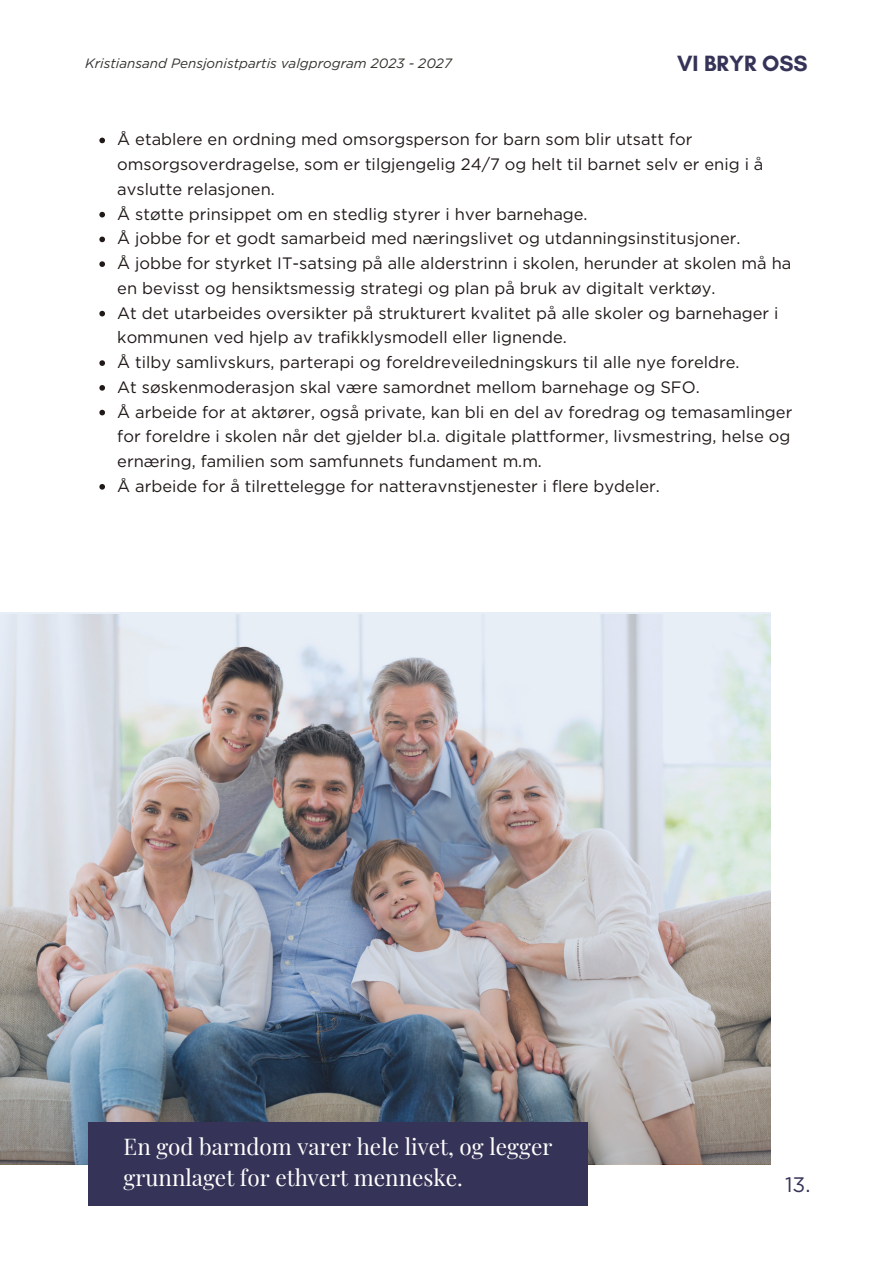
<style>
.page{position:relative;width:893px;height:1264px;background:#fff}
.page>*{position:absolute;margin:0;border:0;box-sizing:border-box;transform-origin:0 0}
.t1{font:22.5px/31.5px "Playfair Display";color:#fff}
.t2{font:700 22.5px "Glacial Indifference";color:#353458}
.t3{font:21px "Gotham";color:#353458}
.t4{font:16.5px/24.8px "Gotham";color:#201917}
.t5{font:italic 13.5px "Gotham";color:#30322c}
</style>
<div class="page">
<svg style="left:99px;top:138px;width:6px;height:5px"></svg>
<svg style="left:99px;top:212px;width:6px;height:5px"></svg>
<svg style="left:99px;top:236px;width:6px;height:6px"></svg>
<svg style="left:99px;top:261px;width:6px;height:6px"></svg>
<svg style="left:99px;top:311px;width:6px;height:5px"></svg>
<svg style="left:99px;top:360px;width:6px;height:6px"></svg>
<svg style="left:99px;top:385px;width:6px;height:5px"></svg>
<svg style="left:99px;top:410px;width:6px;height:5px"></svg>
<svg style="left:99px;top:484px;width:6px;height:5px"></svg>
<img style="left:0;top:613px;width:770px;height:550px">
<div style="left:88px;top:1122px;width:499px;height:83px;background:#353458"></div>
<p class="t5" style="left:85px;top:55px;width:368px">Kristiansand Pensjonistpartis valgprogram 2023 - 2027</p>
<p class="t2" style="left:677px;top:50px;width:132px">VI BRYR OSS</p>
<p class="t4" style="left:117px;top:127px;width:647px">Å etablere en ordning med omsorgsperson for barn som blir utsatt for omsorgsoverdragelse, som er tilgjengelig 24/7 og helt til barnet selv er enig i å avslutte relasjonen.</p>
<p class="t4" style="left:117px;top:201px;width:472px">Å støtte prinsippet om en stedlig styrer i hver barnehage.</p>
<p class="t4" style="left:117px;top:226px;width:624px">Å jobbe for et godt samarbeid med næringslivet og utdanningsinstitusjoner.</p>
<p class="t4" style="left:117px;top:251px;width:675px">Å jobbe for styrket IT-satsing på alle alderstrinn i skolen, herunder at skolen må ha en bevisst og hensiktsmessig strategi og plan på bruk av digitalt verktøy.</p>
<p class="t4" style="left:117px;top:300px;width:662px">At det utarbeides oversikter på strukturert kvalitet på alle skoler og barnehager i kommunen ved hjelp av trafikklysmodell eller lignende.</p>
<p class="t4" style="left:117px;top:350px;width:623px">Å tilby samlivskurs, parterapi og foreldreveiledningskurs til alle nye foreldre.</p>
<p class="t4" style="left:117px;top:374px;width:584px">At søskenmoderasjon skal være samordnet mellom barnehage og SFO.</p>
<p class="t4" style="left:117px;top:399px;width:676px">Å arbeide for at aktører, også private, kan bli en del av foredrag og temasamlinger for foreldre i skolen når det gjelder bl.a. digitale plattformer, livsmestring, helse og ernæring, familien som samfunnets fundament m.m.</p>
<p class="t4" style="left:117px;top:473px;width:544px">Å arbeide for å tilrettelegge for natteravnstjenester i flere bydeler.</p>
<p class="t1" style="left:124px;top:1129px;width:430px">En god barndom varer hele livet, og legger grunnlaget for ethvert menneske.</p>
<p class="t3" style="left:785px;top:1172px;width:27px">13.</p>
</div>
